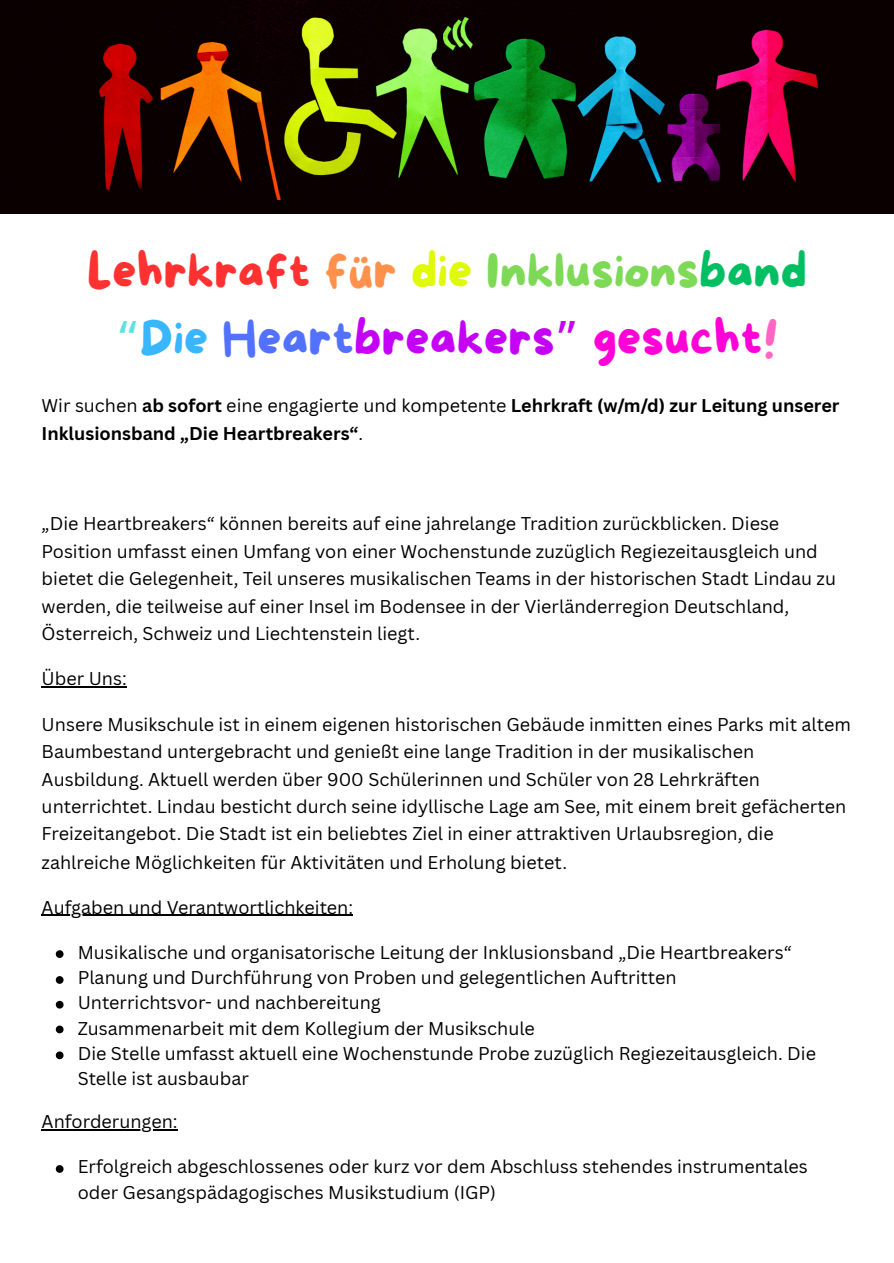
<style>
.page{position:relative;width:894px;height:1263px;background:#fff}
.page>*{position:absolute;margin:0;border:0;box-sizing:border-box;transform-origin:0 0}
.t1{font:48px/66.3px "More Sugar";color:#7ed957;text-align:center}
.t2{font:18px/27.5px "Canva Sans";color:#000}
.t3{font:700 18px/28.2px "Canva Sans";color:#000}
.s1{color:#ff3131}
.s2{color:#ff914d}
.s3{color:#dffa04}
.s4{color:#00bf63}
.s5{font-family:"Noto Sans Gurmukhi";color:#5ce1e6}
.s6{color:#38b6ff}
.s7{color:#5271ff}
.s8{color:#c500f6}
.s9{font-family:"Noto Sans Gurmukhi";color:#c500f6}
.s10{color:#ff00d6}
.s11{color:#ff66c4}
.s12{font-weight:400}
</style>
<div class="page">
<img style="left:0;top:0;width:893px;height:214px">
<hr style="left:42px;top:686px;width:85px;height:1px;background:#000">
<hr style="left:42px;top:915px;width:311px;height:1px;background:#000">
<hr style="left:42px;top:1130px;width:136px;height:1px;background:#000">
<svg style="left:56px;top:950px;width:7px;height:8px"></svg>
<svg style="left:56px;top:976px;width:7px;height:8px"></svg>
<svg style="left:56px;top:1001px;width:7px;height:7px"></svg>
<svg style="left:56px;top:1026px;width:7px;height:7px"></svg>
<svg style="left:56px;top:1051px;width:7px;height:8px"></svg>
<svg style="left:56px;top:1165px;width:7px;height:8px"></svg>
<h1 class="t1" style="left:87px;top:241px;width:720px"><span class="s1">Lehrkraft</span> <span class="s2">für</span> <span class="s3">die</span> Inklusions<span class="s4">band </span><span class="s5">“</span><span class="s6">Die</span> <span class="s7">Heart</span><span class="s8">breakers</span><span class="s9">”</span> <span class="s10">gesucht</span><span class="s11">!</span></h1>
<p class="t3" style="left:42px;top:391px;width:799px"><span class="s12">Wir suchen</span> ab sofort <span class="s12">eine engagierte und kompetente</span> Lehrkraft (w/m/d) zur Leitung unserer<br>Inklusionsband „Die Heartbreakers“<span class="s12">.</span></p>
<p class="t2" style="left:42px;top:509px;width:795px">„Die Heartbreakers“ können bereits auf eine jahrelange Tradition zurückblicken. Diese Position umfasst einen Umfang von einer Wochenstunde zuzüglich Regiezeitausgleich und bietet die Gelegenheit, Teil unseres musikalischen Teams in der historischen Stadt Lindau zu werden, die teilweise auf einer Insel im Bodensee in der Vierländerregion Deutschland, Österreich, Schweiz und Liechtenstein liegt.</p>
<p class="t2" style="left:42px;top:664px;width:87px">Über Uns:</p>
<p class="t2" style="left:42px;top:711px;width:810px">Unsere Musikschule ist in einem eigenen historischen Gebäude inmitten eines Parks mit altem Baumbestand untergebracht und genießt eine lange Tradition in der musikalischen Ausbildung. Aktuell werden über 900 Schülerinnen und Schüler von 28 Lehrkräften unterrichtet. Lindau besticht durch seine idyllische Lage am See, mit einem breit gefächerten Freizeitangebot. Die Stadt ist ein beliebtes Ziel in einer attraktiven Urlaubsregion, die zahlreiche Möglichkeiten für Aktivitäten und Erholung bietet.</p>
<p class="t2" style="left:42px;top:893px;width:313px">Aufgaben und Verantwortlichkeiten:</p>
<p class="t2" style="left:78px;top:938px;width:715px">Musikalische und organisatorische Leitung der Inklusionsband „Die Heartbreakers“</p>
<p class="t2" style="left:78px;top:964px;width:600px">Planung und Durchführung von Proben und gelegentlichen Auftritten</p>
<p class="t2" style="left:78px;top:988px;width:304px">Unterrichtsvor- und nachbereitung</p>
<p class="t2" style="left:78px;top:1014px;width:458px">Zusammenarbeit mit dem Kollegium der Musikschule</p>
<p class="t2" style="left:78px;top:1040px;width:739px;line-height:24.8px">Die Stelle umfasst aktuell eine Wochenstunde Probe zuzüglich Regiezeitausgleich. Die<br>Stelle ist ausbaubar</p>
<p class="t2" style="left:42px;top:1108px;width:137px">Anforderungen:</p>
<p class="t2" style="left:78px;top:1153px;width:731px;line-height:25.8px">Erfolgreich abgeschlossenes oder kurz vor dem Abschluss stehendes instrumentales oder Gesangspädagogisches Musikstudium (IGP)</p>
</div>
